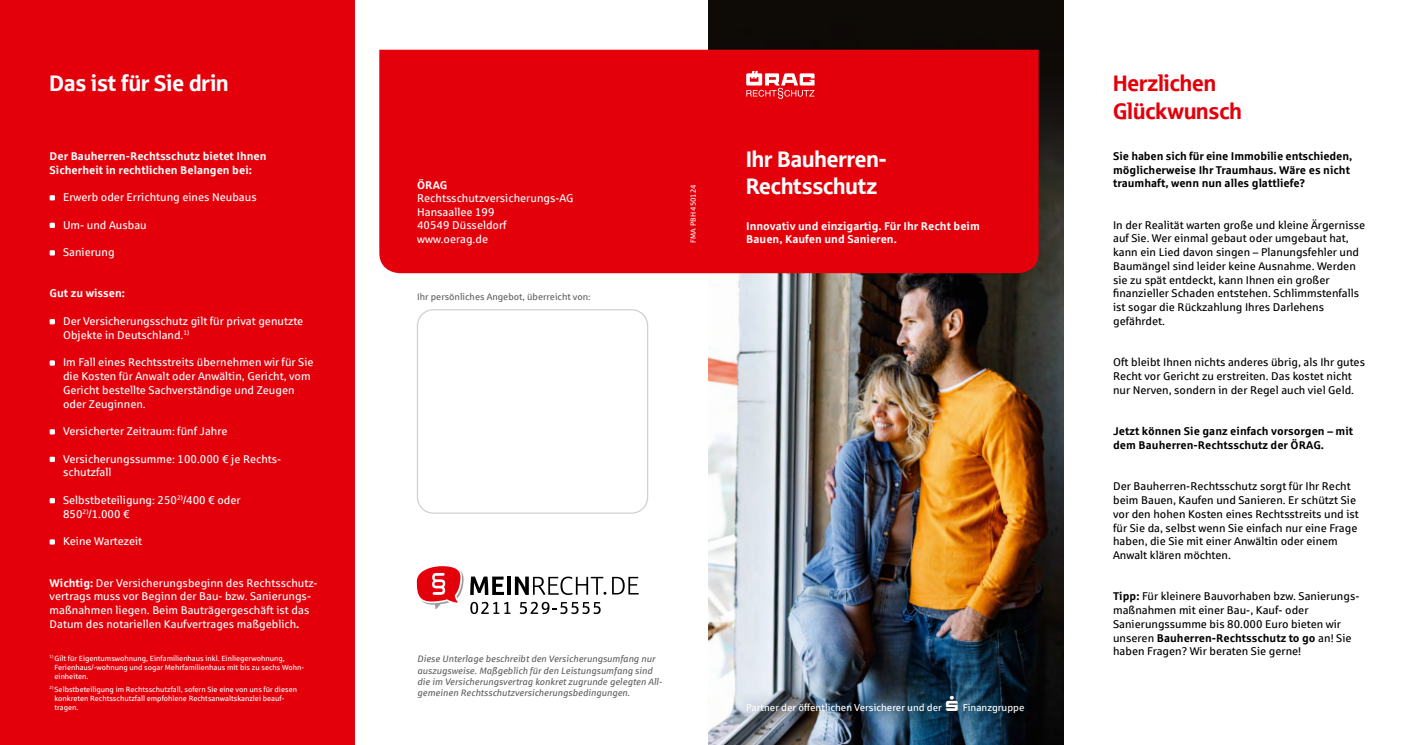
<style>
.page{position:relative;width:1418px;height:745px;background:#fff}
.page>*{position:absolute;margin:0;border:0;box-sizing:border-box;transform-origin:0 0}
.t1{font:22.5px "Sparkasse Head";color:#fff}
.t2{font:22.5px/27px "Sparkasse Head";color:#e3000b}
.t3{font:11.25px/13.8px "Sparkasse Rg";color:#000}
.t4{font:11.25px/13.8px "Sparkasse Rg";color:#fff}
.t5{font:700 11.25px/13.8px "Sparkasse Rg";color:#000}
.t6{font:700 11.25px/13.5px "Sparkasse Rg";color:#fff}
.t7{font:10px "Sparkasse Rg";color:#fff}
.t8{font:italic 9.38px/11.2px "Sparkasse Rg";color:#626261}
.t9{font:9.38px "Sparkasse Rg";color:#626261}
.t10{font:7.5px/9px "Sparkasse Rg";color:#fff}
.s1{font-weight:700}
</style>
<div class="page">
<img style="left:709px;top:0;width:354px;height:744px">
<div style="left:379px;top:50px;width:659px;height:223px;background:#e3000b"></div>
<div style="left:0;top:0;width:354px;height:744px;background:#e3000b"></div>
<svg style="left:50px;top:195px;width:5px;height:5px"></svg>
<svg style="left:50px;top:222px;width:5px;height:6px"></svg>
<svg style="left:50px;top:250px;width:5px;height:5px"></svg>
<svg style="left:50px;top:319px;width:5px;height:5px"></svg>
<svg style="left:50px;top:360px;width:5px;height:5px"></svg>
<svg style="left:50px;top:429px;width:5px;height:5px"></svg>
<svg style="left:50px;top:456px;width:5px;height:5px"></svg>
<svg style="left:50px;top:498px;width:5px;height:5px"></svg>
<svg style="left:50px;top:539px;width:5px;height:5px"></svg>
<svg style="left:746px;top:71px;width:68px;height:28px"></svg>
<div style="left:731px;top:680px;width:307px;height:47px;background:#000;opacity:.75"></div>
<div style="left:417px;top:309px;width:231px;height:204px;border:1px solid #cfd0d0;border-radius:16px"></div>
<svg style="left:417px;top:566px;width:47px;height:43px"></svg>
<svg style="left:470px;top:576px;width:34px;height:18px"></svg>
<hr style="left:507px;top:576px;width:4px;height:18px;background:#000">
<svg style="left:515px;top:576px;width:123px;height:18px"></svg>
<svg style="left:470px;top:601px;width:40px;height:12px"></svg>
<svg style="left:520px;top:601px;width:80px;height:12px"></svg>
<p class="t1" style="left:50px;top:69px;width:180px">Das ist für Sie drin</p>
<p class="t1" style="left:746px;top:145px;width:142px">Ihr Bauherren-</p>
<p class="t1" style="left:746px;top:172px;width:132px">Rechtsschutz</p>
<p class="t6" style="left:50px;top:148px;width:218px">Der Bauherren-Rechtsschutz bietet Ihnen<br>Sicherheit in rechtlichen Belangen bei:</p>
<p class="t4" style="left:63px;top:190px;width:195px">Erwerb oder Errichtung eines Neubaus</p>
<p class="t4" style="left:63px;top:217px;width:85px">Um- und Ausbau</p>
<p class="t4" style="left:63px;top:245px;width:53px">Sanierung</p>
<p class="t6" style="left:50px;top:286px;width:77px">Gut zu wissen:</p>
<p class="t4" style="left:63px;top:314px;width:242px">Der Versicherungsschutz gilt für privat genutzte<br>Objekte in Deutschland.<sup>1)</sup></p>
<p class="t4" style="left:63px;top:355px;width:252px">Im Fall eines Rechtsstreits übernehmen wir für Sie die Kosten für Anwalt oder Anwältin, Gericht, vom Gericht bestellte Sachverständige und Zeugen oder Zeuginnen.</p>
<p class="t4" style="left:63px;top:424px;width:166px">Versicherter Zeitraum: fünf Jahre</p>
<p class="t4" style="left:63px;top:451px;width:218px">Versicherungssumme: 100.000 € je Rechts&shy;schutzfall</p>
<p class="t4" style="left:63px;top:492px;width:179px">Selbstbeteiligung: 250<sup>2)</sup>/400 € oder<br>850<sup>2)</sup>/1.000 €</p>
<p class="t4" style="left:63px;top:534px;width:81px">Keine Wartezeit</p>
<p class="t4" style="left:50px;top:575px;width:269px"><span class="s1">Wichtig:</span> Der Versicherungsbeginn des Rechtsschutz&shy;vertrags muss vor Beginn der Bau- bzw. Sanierungs&shy;maßnahmen liegen. Beim Bauträgergeschäft ist das Datum des notariellen Kaufvertrages maßgeblich<span class="s1">.</span></p>
<p class="t10" style="left:55px;top:653px;width:251px;text-indent:-5px"><sup>1)</sup> Gilt für Eigentumswohnung, Einfamilienhaus inkl. Einliegerwohnung,<br>Ferienhaus/-wohnung und sogar Mehrfamilienhaus mit bis zu sechs Wohn&shy;einheiten.</p>
<p class="t10" style="left:55px;top:683px;width:244px;text-indent:-5px"><sup>2)</sup> Selbstbeteiligung im Rechtsschutzfall, sofern Sie eine von uns für diesen konkreten Rechtsschutzfall empfohlene Rechtsanwaltskanzlei beauf&shy;tragen.</p>
<p class="t7" style="left:746px;top:700px;width:280px">Partner der öffentlichen Versicherer und der ▲ Finanzgruppe</p>
<p class="t6" style="left:417px;top:177px;width:32px">ÖRAG</p>
<p class="t4" style="left:417px;top:191px;width:158px">Rechtsschutzversicherungs-AG</p>
<p class="t4" style="left:417px;top:204px;width:79px">Hansaallee 199</p>
<p class="t4" style="left:417px;top:218px;width:91px">40549 Düsseldorf</p>
<p class="t4" style="left:417px;top:231px;width:72px">www.oerag.de</p>
<p class="t10" style="left:688px;top:242px;width:60px;rotate:-90deg">FMA PBH 450124</p>
<p class="t6" style="left:746px;top:218px;width:235px">Innovativ und einzigartig. Für Ihr Recht beim<br>Bauen, Kaufen und Sanieren.</p>
<p class="t9" style="left:417px;top:290px;width:175px">Ihr persönliches Angebot, überreicht von:</p>
<p class="t8" style="left:417px;top:652px;width:246px">Diese Unterlage beschreibt den Versicherungsumfang nur auszugsweise. Maßgeblich für den Leistungsumfang sind die im Versicherungsvertrag konkret zugrunde gelegten All&shy;gemeinen Rechtsschutzversicherungsbedingungen.</p>
<p class="t2" style="left:1113px;top:69px;width:130px">Herzlichen<br>Glückwunsch</p>
<p class="t5" style="left:1113px;top:148px;width:240px">Sie haben sich für eine Immobilie entschieden, möglicherweise Ihr Traumhaus. Wäre es nicht traumhaft, wenn nun alles glattliefe?</p>
<p class="t3" style="left:1113px;top:217px;width:253px">In der Realität warten große und kleine Ärgernisse auf Sie. Wer einmal gebaut oder umgebaut hat, kann ein Lied davon singen – Planungsfehler und Baumängel sind leider keine Ausnahme. Werden sie zu spät entdeckt, kann Ihnen ein großer finanzieller Schaden entstehen. Schlimmstenfalls ist sogar die Rückzahlung Ihres Darlehens gefährdet.</p>
<p class="t3" style="left:1113px;top:355px;width:253px">Oft bleibt Ihnen nichts anderes übrig, als Ihr gutes<br>Recht vor Gericht zu erstreiten. Das kostet nicht nur Nerven, sondern in der Regel auch viel Geld.</p>
<p class="t5" style="left:1113px;top:423px;width:241px">Jetzt können Sie ganz einfach vorsorgen – mit dem Bauherren-Rechtsschutz der ÖRAG.</p>
<p class="t3" style="left:1113px;top:479px;width:247px">Der Bauherren-Rechtsschutz sorgt für Ihr Recht beim Bauen, Kaufen und Sanieren. Er schützt Sie vor den hohen Kosten eines Rechtsstreits und ist für Sie da, selbst wenn Sie einfach nur eine Frage haben, die Sie mit einer Anwältin oder einem Anwalt klären möchten.</p>
<p class="t3" style="left:1113px;top:589px;width:246px"><span class="s1">Tipp:</span> Für kleinere Bauvorhaben bzw. Sanierungs&shy;maßnahmen mit einer Bau-, Kauf- oder Sanierungssumme bis 80.000 Euro bieten wir unseren <span class="s1">Bauherren-Rechtsschutz to go</span> an! Sie haben Fragen? Wir beraten Sie gerne!</p>
</div>
